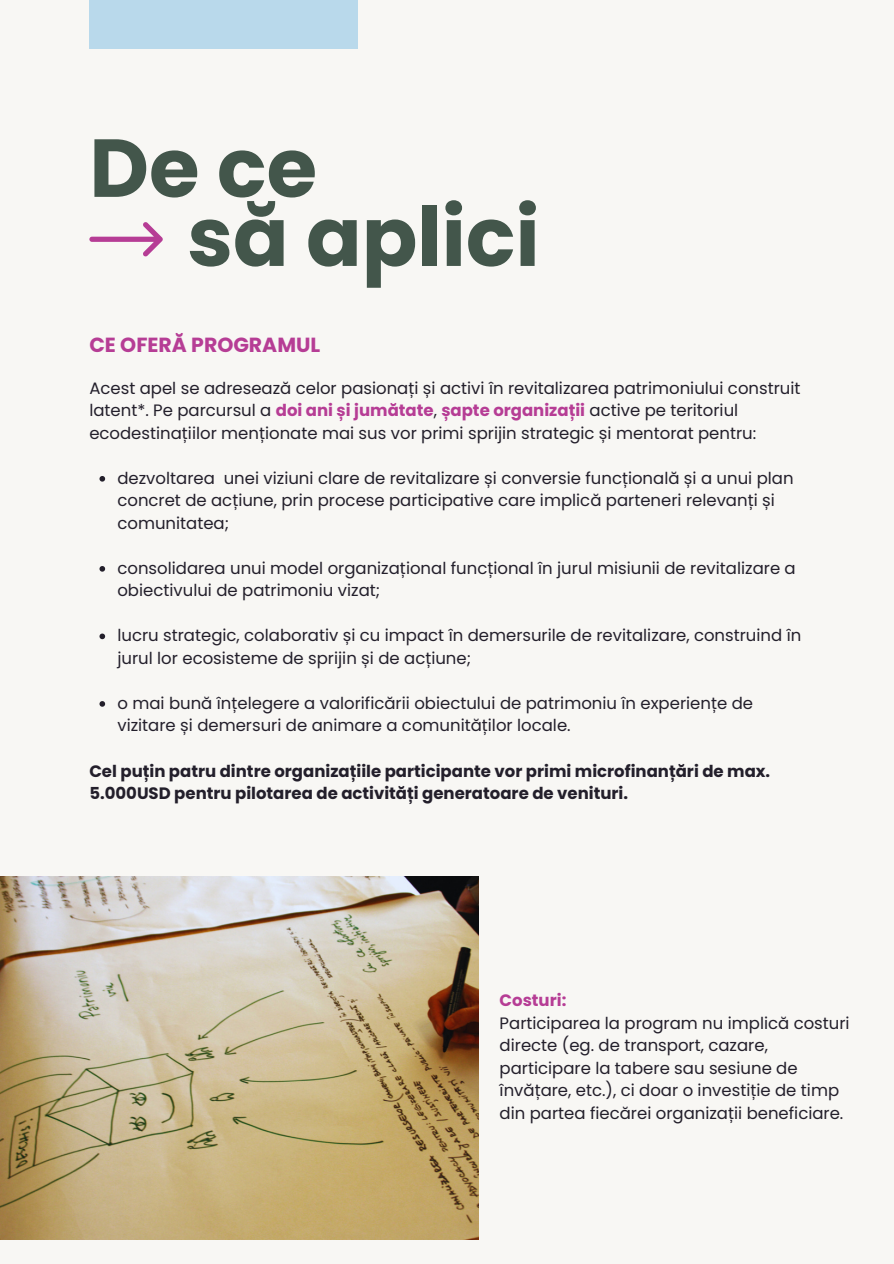
<style>
.page{position:relative;width:894px;height:1264px;background:#fff}
.page>*{position:absolute;margin:0;border:0;box-sizing:border-box;transform-origin:0 0}
.t1{font:700 82.05px/69px "Poppins";color:#43564b}
.t2{font:700 20.4px "Poppins";color:#b63d95}
.t3{font:16.5px/22.5px "Poppins";color:#231f2b}
.t4{font:700 16.5px/22.5px "Poppins";color:#231f2b}
.t5{font:700 16.5px "Poppins";color:#b63d95}
.s1{font-weight:700;color:#b63d95}
</style>
<div class="page">
<div style="left:0;top:0;width:893px;height:1263px;background:#f8f7f4"></div>
<svg style="left:89px;top:222px;width:73px;height:35px"></svg>
<div style="left:89px;top:0;width:268px;height:48px;background:#b9d9eb"></div>
<img style="left:0;top:876px;width:478px;height:363px">
<svg style="left:99px;top:476px;width:6px;height:5px"></svg>
<svg style="left:99px;top:566px;width:6px;height:5px"></svg>
<svg style="left:99px;top:633px;width:6px;height:6px"></svg>
<svg style="left:99px;top:701px;width:6px;height:5px"></svg>
<h1 class="t1" style="left:187px;top:134px;width:354px;text-indent:-98px">De ce<br>să aplici</h1>
<p class="t2" style="left:89px;top:330px;width:232px">CE OFERĂ PROGRAMUL</p>
<p class="t3" style="left:89px;top:377px;width:712px">Acest apel se adresează celor pasionați și activi în revitalizarea patrimoniului construit latent*. Pe parcursul a <span class="s1">doi ani și jumătate</span>, <span class="s1">șapte organizații</span> active pe teritoriul ecodestinațiilor menționate mai sus vor primi sprijin strategic și mentorat pentru:</p>
<p class="t3" style="left:117px;top:467px;width:677px">dezvoltarea unei viziuni clare de revitalizare și conversie funcțională și a unui plan concret de acțiune, prin procese participative care implică parteneri relevanți și comunitatea;</p>
<p class="t3" style="left:117px;top:557px;width:679px">consolidarea unui model organizațional funcțional în jurul misiunii de revitalizare a obiectivului de patrimoniu vizat;</p>
<p class="t3" style="left:117px;top:624px;width:685px">lucru strategic, colaborativ și cu impact în demersurile de revitalizare, construind în jurul lor ecosisteme de sprijin și de acțiune;</p>
<p class="t3" style="left:117px;top:692px;width:637px">o mai bună înțelegere a valorificării obiectului de patrimoniu în experiențe de vizitare și demersuri de animare a comunităților locale.</p>
<p class="t4" style="left:89px;top:759px;width:682px">Cel puțin patru dintre organizațiile participante vor primi microfinanțări de max.<br>5.000USD pentru pilotarea de activități generatoare de venituri.</p>
<p class="t5" style="left:499px;top:988px;width:68px">Costuri:</p>
<p class="t3" style="left:499px;top:1011px;width:351px">Participarea la program nu implică costuri directe (eg. de transport, cazare, participare la tabere sau sesiune de învățare, etc.), ci doar o investiție de timp din partea fiecărei organizații beneficiare.</p>
</div>
